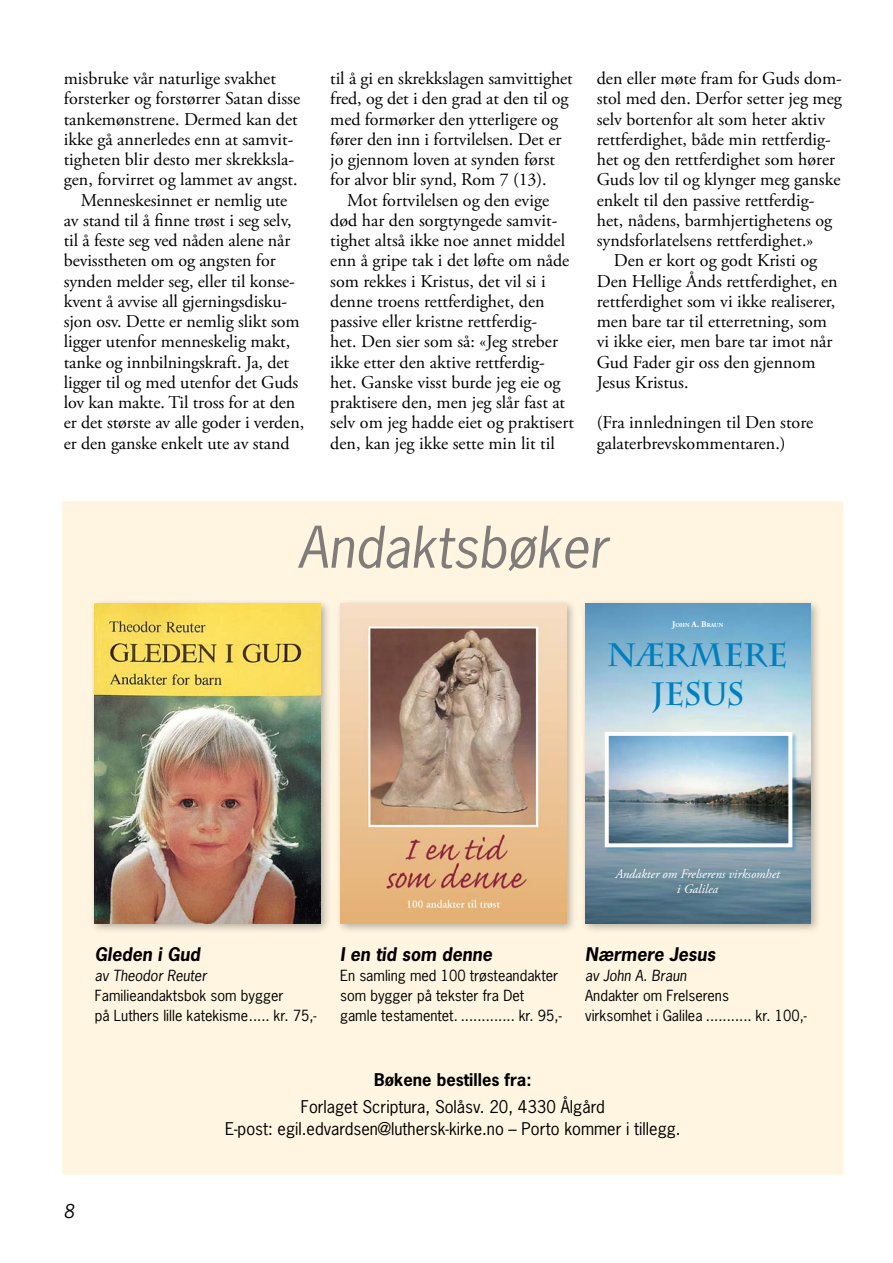
<style>
.page{position:relative;width:893px;height:1263px;background:#fff}
.page>*{position:absolute;margin:0;border:0;box-sizing:border-box;transform-origin:0 0}
.t1{font:italic 54px "News Gothic Std";color:#7f7c7a}
.t2{font:700 32.25px/38.7px "Charlemagne Std";letter-spacing:-.02em;color:#007fbe;text-align:center}
.t3{font:18px/20.2px "Adobe Garamond Pro";color:#000}
.t4{font:italic 18px "News Gothic Std";color:#000}
.t5{font:italic 700 17.7px "News Gothic Std";color:#000}
.t6{font:16.5px/22.5px "News Gothic Std";color:#000;text-align:center}
.t7{font:700 16.5px "News Gothic Std";color:#000}
.t8{font:14.4px/20.1px "News Gothic Std";color:#000}
.t9{font:italic 14.4px "News Gothic Std";color:#000}
.t10{font:italic 12.9px/15.5px "Adobe Garamond Pro";color:#fff;text-align:center}
.t11{font:700 6px "Adobe Garamond Pro";color:#fff}
.s1{font-size:8.55px}
</style>
<div class="page">
<div style="left:64px;top:503px;width:778px;height:670px;background:#fff5e1"></div>
<div style="left:62px;top:501px;width:781px;height:674px;border:3px solid #fff5e1"></div>
<div style="left:580px;top:598px;width:242px;height:336px;background:#000;opacity:.3"></div>
<img style="left:585px;top:603px;width:226px;height:320px">
<div style="left:605px;top:732px;width:193px;height:121px;background:#007fbe;opacity:.35"></div>
<img style="left:610px;top:737px;width:177px;height:105px">
<div style="left:605px;top:732px;width:187px;height:115px;border:4px solid #fff"></div>
<div style="left:335px;top:598px;width:242px;height:336px;background:#000;opacity:.3"></div>
<img style="left:340px;top:603px;width:226px;height:320px">
<div style="left:90px;top:598px;width:242px;height:336px;background:#000;opacity:.3"></div>
<img style="left:95px;top:603px;width:226px;height:320px">
<p class="t3" style="left:64px;top:69px;width:214px">misbruke vår naturlige svakhet</p>
<p class="t3" style="left:64px;top:89px;width:238px">forsterker og forstørrer Satan disse</p>
<p class="t3" style="left:64px;top:109px;width:235px">tankemønstrene. Dermed kan det</p>
<p class="t3" style="left:64px;top:130px;width:231px">ikke gå annerledes enn at samvit-</p>
<p class="t3" style="left:64px;top:150px;width:232px">tigheten blir desto mer skrekksla-</p>
<p class="t3" style="left:64px;top:170px;width:235px">gen, forvirret og lammet av angst.</p>
<p class="t3" style="left:81px;top:190px;width:208px">Menneskesinnet er nemlig ute</p>
<p class="t3" style="left:64px;top:211px;width:229px">av stand til å finne trøst i seg selv,</p>
<p class="t3" style="left:64px;top:231px;width:228px">til å feste seg ved nåden alene når</p>
<p class="t3" style="left:64px;top:251px;width:213px">bevisstheten om og angsten for</p>
<p class="t3" style="left:64px;top:271px;width:233px">synden melder seg, eller til konse-</p>
<p class="t3" style="left:64px;top:292px;width:225px">kvent å avvise all gjerningsdisku-</p>
<p class="t3" style="left:64px;top:312px;width:237px">sjon osv. Dette er nemlig slikt som</p>
<p class="t3" style="left:64px;top:332px;width:228px">ligger utenfor menneskelig makt,</p>
<p class="t3" style="left:64px;top:352px;width:227px">tanke og innbilningskraft. Ja, det</p>
<p class="t3" style="left:64px;top:373px;width:236px">ligger til og med utenfor det Guds</p>
<p class="t3" style="left:64px;top:393px;width:233px">lov kan makte. Til tross for at den</p>
<p class="t3" style="left:64px;top:413px;width:242px">er det største av alle goder i verden,</p>
<p class="t3" style="left:64px;top:433px;width:227px">er den ganske enkelt ute av stand</p>
<p class="t3" style="left:330px;top:69px;width:244px">til å gi en skrekkslagen samvittighet fred, og det i den grad at den til og med formørker den ytterligere og fører den inn i fortvilelsen. Det er jo gjennom loven at synden først for alvor blir synd, Rom 7 (13).</p>
<p class="t3" style="left:330px;top:190px;width:245px;text-indent:17px">Mot fortvilelsen og den evige død har den sorgtyngede samvit&shy;tighet altså ikke noe annet middel enn å gripe tak i det løfte om nåde som rekkes i Kristus, det vil si i denne troens rettferdighet, den passive eller kristne rettferdig-<br>het. Den sier som så: «Jeg streber ikke etter den aktive rettferdig&shy;het. Ganske visst burde jeg eie og praktisere den, men jeg slår fast at selv om jeg hadde eiet og praktisert den, kan jeg ikke sette min lit til</p>
<p class="t3" style="left:597px;top:69px;width:247px">den eller møte fram for Guds dom&shy;stol med den. Derfor setter jeg meg selv bortenfor alt som heter aktiv rettferdighet, både min rettferdig&shy;het og den rettferdighet som hører Guds lov til og klynger meg ganske enkelt til den passive rettferdig&shy;het, nådens, barmhjertighetens og syndsforlatelsens rettferdighet.»</p>
<p class="t3" style="left:597px;top:251px;width:243px;text-indent:17px">Den er kort og godt Kristi og<br>Den Hellige Ånds rettferdighet, en rettferdighet som vi ikke realiserer, men bare tar til etterretning, som vi ikke eier, men bare tar imot når<br>Gud Fader gir oss den gjennom<br>Jesus Kristus.</p>
<p class="t3" style="left:597px;top:413px;width:218px">(Fra innledningen til Den store galaterbrevskommentaren.)</p>
<h1 class="t1" style="left:298px;top:513px;width:311px">Andaktsbøker</h1>
<p class="t11" style="left:672px;top:622px;width:53px"><span class="s1">J</span>OHN <span class="s1">A. B</span>RAUN</p>
<h2 class="t2" style="left:607px;top:636px;width:182px">NÆRMERE<br>JESUS</h2>
<p class="t5" style="left:95px;top:943px;width:107px">Gleden i Gud</p>
<p class="t9" style="left:95px;top:966px;width:113px">av Theodor Reuter</p>
<p class="t8" style="left:95px;top:986px;width:223px">Familieandaktsbok som bygger<br>på Luthers lille katekisme..... kr. 75,-</p>
<p class="t5" style="left:340px;top:943px;width:154px">I en tid som denne</p>
<p class="t8" style="left:340px;top:965px;width:223px">En samling med 100 trøsteandakter som bygger på tekster fra Det gamle testamentet. ............. kr. 95,-</p>
<p class="t10" style="left:615px;top:866px;width:166px">Andakter om Frelserens virksomhet i Galilea</p>
<p class="t5" style="left:585px;top:943px;width:132px">Nærmere Jesus</p>
<p class="t9" style="left:585px;top:966px;width:103px">av John A. Braun</p>
<p class="t8" style="left:585px;top:986px;width:223px">Andakter om Frelserens<br>virksomhet i Galilea ........... kr. 100,-</p>
<p class="t4" style="left:64px;top:1200px;width:12px">8</p>
<p class="t7" style="left:374px;top:1069px;width:159px">Bøkene bestilles fra:</p>
<p class="t6" style="left:225px;top:1095px;width:457px">Forlaget Scriptura, Solåsv. 20, 4330 Ålgård<br>E-post: egil.edvardsen@luthersk-kirke.no – Porto kommer i tillegg.</p>
</div>
